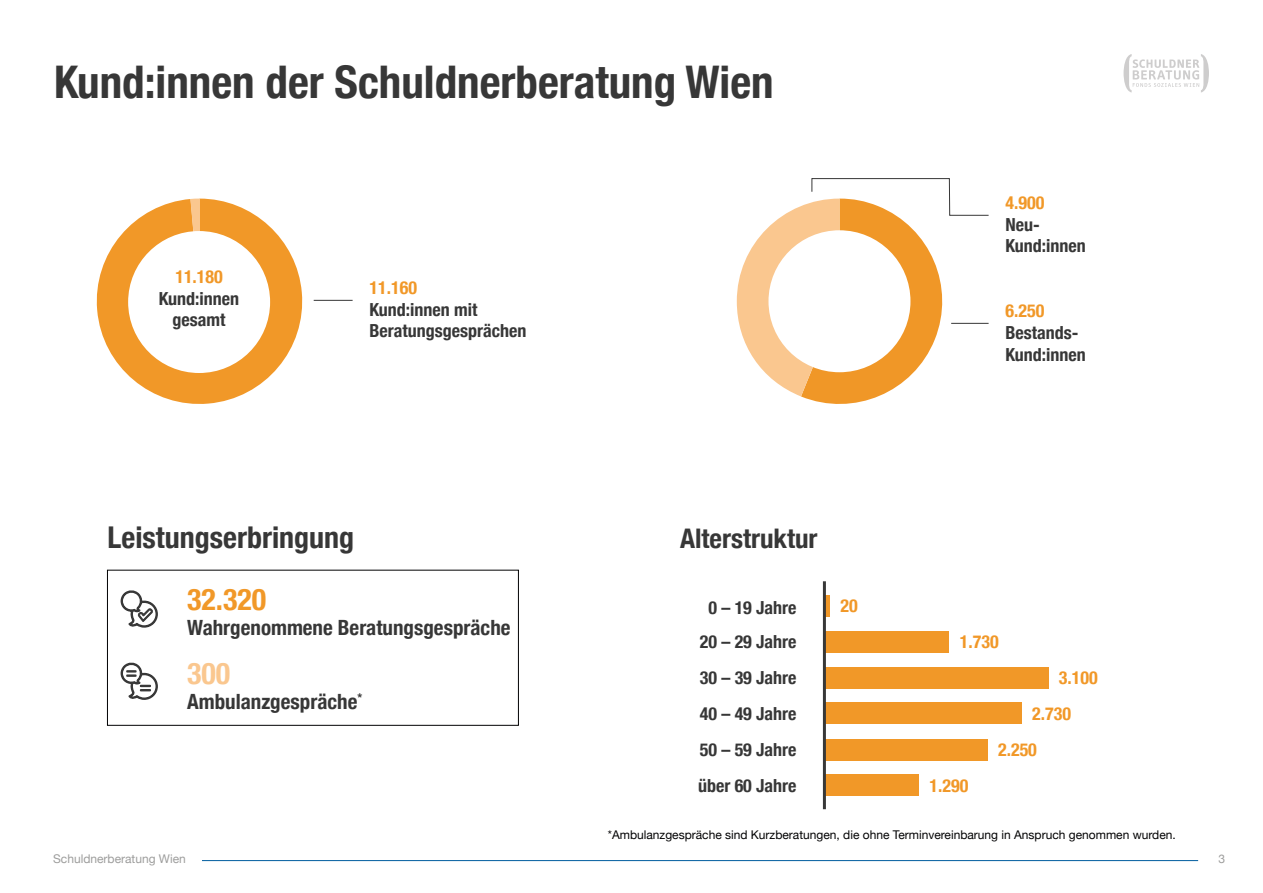
<style>
.page{position:relative;width:1263px;height:893px;background:#fff}
.page>*{position:absolute;margin:0;border:0;box-sizing:border-box;transform-origin:0 0}
.t1{font:700 condensed 45px "Helvetica Neue";color:#373737}
.t2{font:700 condensed 30px "Helvetica Neue";color:#373737}
.t3{font:700 condensed 30px "Helvetica Neue";color:#f19828}
.t4{font:700 condensed 30px "Helvetica Neue";color:#fac78f}
.t5{font:700 condensed 27px "Helvetica Neue";color:#373737}
.t6{font:700 condensed 21px "Helvetica Neue";color:#373737}
.t7{font:700 condensed 18px/21.6px "Helvetica Neue";color:#373737}
.t8{font:700 condensed 18px/36.2px "Helvetica Neue";color:#f19828}
.t9{font:12px "Helvetica Neue";color:#020203}
.t10{font:12px "Helvetica Neue";color:#9d9d9c}
</style>
<div class="page">
<hr style="left:202px;top:860px;width:996px;height:1px;background:#005d9f">
<svg style="left:1123px;top:54px;width:86px;height:39px"></svg>
<svg style="left:96px;top:199px;width:207px;height:205px"></svg>
<div style="left:128px;top:231px;width:142px;height:142px;background:#fff;border-radius:50%"></div>
<hr style="left:314px;top:300px;width:39px;height:1px;background:#373737">
<svg style="left:737px;top:178px;width:252px;height:226px"></svg>
<hr style="left:951px;top:323px;width:37px;height:1px;background:#373737">
<div style="left:824px;top:595px;width:6px;height:22px;background:#f19828"></div>
<div style="left:825px;top:631px;width:124px;height:21px;background:#f19828"></div>
<div style="left:825px;top:667px;width:223px;height:21px;background:#f19828"></div>
<div style="left:825px;top:703px;width:196px;height:21px;background:#f19828"></div>
<div style="left:825px;top:775px;width:94px;height:21px;background:#f19828"></div>
<div style="left:824px;top:739px;width:163px;height:21px;background:#f19828"></div>
<hr style="left:823px;top:581px;width:3px;height:228px;background:#383838">
<div style="left:107px;top:570px;width:412px;height:156px;border:1px solid #020203"></div>
<svg style="left:120px;top:662px;width:38px;height:38px"></svg>
<svg style="left:120px;top:590px;width:38px;height:38px"></svg>
<h1 class="t1" style="left:54px;top:44px;width:721px">Kund:innen der Schuldnerberatung Wien</h1>
<p class="t8" style="left:175px;top:257px;width:49px">11.180</p>
<p class="t7" style="left:159px;top:286px;width:82px;text-align:center">Kund:innen gesamt</p>
<p class="t8" style="left:370px;top:268px;width:49px">11.160</p>
<p class="t7" style="left:370px;top:297px;width:158px">Kund:innen mit<br>Beratungsgesprächen</p>
<h2 class="t2" style="left:108px;top:512px;width:248px">Leistungserbringung</h2>
<h2 class="t3" style="left:187px;top:574px;width:81px">32.320</h2>
<p class="t6" style="left:187px;top:610px;width:325px">Wahrgenommene Beratungsgespräche</p>
<h2 class="t4" style="left:187px;top:648px;width:45px">300</h2>
<p class="t6" style="left:187px;top:684px;width:177px">Ambulanzgespräche<sup>*</sup></p>
<h3 class="t5" style="left:680px;top:516px;width:139px">Alterstruktur</h3>
<p class="t7" style="left:708px;top:595px;width:90px">0 – 19 Jahre</p>
<p class="t7" style="left:700px;top:630px;width:98px">20 – 29 Jahre</p>
<p class="t7" style="left:700px;top:666px;width:98px">30 – 39 Jahre</p>
<p class="t7" style="left:700px;top:702px;width:98px">40 – 49 Jahre</p>
<p class="t8" style="left:840px;top:586px;width:19px">20</p>
<p class="t8" style="left:1005px;top:183px;width:40px">4.900</p>
<p class="t7" style="left:1005px;top:212px;width:82px">Neu-<br>Kund:innen</p>
<p class="t8" style="left:1005px;top:292px;width:40px">6.250</p>
<p class="t7" style="left:1005px;top:321px;width:82px">Bestands-<br>Kund:innen</p>
<p class="t8" style="left:960px;top:622px;width:40px">1.730</p>
<p class="t8" style="left:1032px;top:658px;width:67px;text-indent:27px">3.100<br>2.730</p>
<p class="t7" style="left:700px;top:738px;width:98px">50 – 59 Jahre</p>
<p class="t8" style="left:998px;top:730px;width:40px">2.250</p>
<p class="t7" style="left:698px;top:774px;width:100px">über 60 Jahre</p>
<p class="t8" style="left:929px;top:767px;width:40px">1.290</p>
<p class="t9" style="left:608px;top:826px;width:569px">*Ambulanzgespräche sind Kurzberatungen, die ohne Terminvereinbarung in Anspruch genommen wurden.</p>
<p class="t10" style="left:53px;top:850px;width:134px">Schuldnerberatung Wien</p>
<p class="t10" style="left:1218px;top:850px;width:8px">3</p>
</div>
